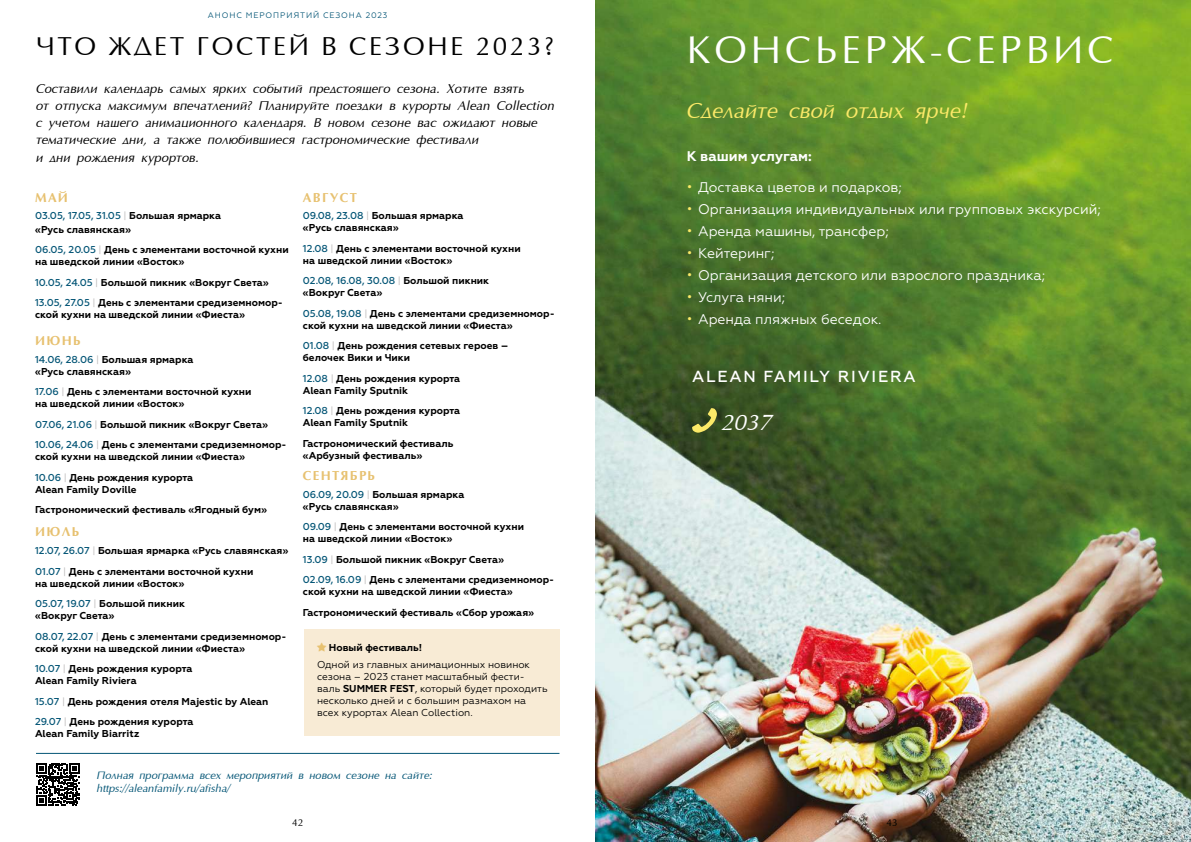
<style>
.page{position:relative;width:1191px;height:842px;background:#fff}
.page>*{position:absolute;margin:0;border:0;box-sizing:border-box;transform-origin:0 0}
.t1{font:39px "Optima";letter-spacing:.1em;color:#fff}
.t2{font:26px "Optima";letter-spacing:.1em;color:#000}
.t3{font:italic 23px "AG Optima";color:#fff}
.t4{font:italic 22px "AG Optima";color:#fbe968}
.t5{font:500 16px "Geometria";letter-spacing:.11em;color:#fff}
.t6{font:14px "Geometria";color:#fff}
.t7{font:700 14px "Geometria";color:#fff}
.t8{font:italic 13px/17.3px "AG Optima";color:#000}
.t9{font:700 13px "AG Optima";letter-spacing:.1em;color:#e7c170}
.t10{font:italic 11px/13.2px "AG Optima";color:#045576}
.t11{font:700 10px/12px "Geometria";color:#000}
.t12{font:10px/12px "Geometria";color:#000}
.t13{font:10px "Optima";color:#000}
.t14{font:8px "Geometria";letter-spacing:.11em;color:#045576}
.s1{font-weight:500;color:#045576}
.s2{font-weight:400;color:#b3b2b2}
.s3{font-weight:700}
.s4{color:#fbe968}
</style>
<div class="page">
<div style="left:304px;top:629px;width:255px;height:107px;background:#f8ebd5"></div>
<img style="left:595px;top:0;width:596px;height:842px">
<svg style="left:692px;top:408px;width:25px;height:25px"></svg>
<svg style="left:36px;top:763px;width:43px;height:43px"></svg>
<hr style="left:36px;top:753px;width:523px;height:1px;background:#045576">
<p class="t14" style="left:208px;top:11px;width:181px">АНОНС МЕРОПРИЯТИЙ СЕЗОНА 2023</p>
<h2 class="t2" style="left:36px;top:33px;width:519px">ЧТО ЖДЕТ ГОСТЕЙ В СЕЗОНЕ 2023?</h2>
<p class="t8" style="left:36px;top:81px;width:520px">Составили календарь самых ярких событий предстоящего сезона. Хотите взять<br>от отпуска максимум впечатлений? Планируйте поездки в курорты Alean Collection с учетом нашего анимационного календаря. В новом сезоне вас ожидают новые тематические дни, а также полюбившиеся гастрономические фестивали<br>и дни рождения курортов.</p>
<h3 class="t9" style="left:35px;top:190px;width:34px">МАЙ</h3>
<p class="t11" style="left:35px;top:209px;width:187px;line-height:13.2px"><span class="s1">03.05, 17.05, 31.05</span> <span class="s2">|</span> Большая ярмарка «Русь славянская»</p>
<p class="t11" style="left:35px;top:244px;width:255px"><span class="s1">06.05, 20.05</span> <span class="s2">|</span> День с элементами восточной кухни на шведской линии «Восток»</p>
<p class="t11" style="left:35px;top:272px;width:249px;line-height:20.5px"><span class="s1">10.05, 24.05</span> <span class="s2">|</span> Большой пикник «Вокруг Света»<br><span class="s1">13.05, 27.05</span> <span class="s2">|</span> День с элементами средиземномор-</p>
<p class="t11" style="left:35px;top:309px;width:211px">ской кухни на шведской линии «Фиеста»</p>
<h3 class="t9" style="left:35px;top:334px;width:47px">ИЮНЬ</h3>
<p class="t11" style="left:35px;top:353px;width:160px"><span class="s1">14.06, 28.06</span> <span class="s2">|</span> Большая ярмарка «Русь славянская»</p>
<p class="t11" style="left:35px;top:386px;width:218px"><span class="s1">17.06</span> <span class="s2">|</span> День с элементами восточной кухни на шведской линии «Восток»</p>
<p class="t11" style="left:35px;top:414px;width:253px;line-height:20.5px"><span class="s1">07.06, 21.06</span> <span class="s2">|</span> Большой пикник «Вокруг Света»<br><span class="s1">10.06, 24.06</span> <span class="s2">|</span> День с элементами средиземномор-</p>
<p class="t11" style="left:35px;top:447px;width:211px;line-height:20.5px">ской кухни на шведской линии «Фиеста»<br><span class="s1">10.06</span> <span class="s2">|</span> День рождения курорта</p>
<p class="t11" style="left:35px;top:479px;width:233px;line-height:20.5px">Alean Family Doville<br>Гастрономический фестиваль «Ягодный бум»</p>
<h3 class="t9" style="left:35px;top:525px;width:45px">ИЮЛЬ</h3>
<p class="t11" style="left:35px;top:540px;width:255px;line-height:20.5px"><span class="s1">12.07, 26.07</span> <span class="s2">|</span> Большая ярмарка «Русь славянская»<br><span class="s1">01.07</span> <span class="s2">|</span> День с элементами восточной кухни</p>
<p class="t11" style="left:35px;top:573px;width:151px;line-height:20.5px">на шведской линии «Восток»<br><span class="s1">05.07, 19.07</span> <span class="s2">|</span> Большой пикник</p>
<p class="t11" style="left:35px;top:605px;width:253px;line-height:20.5px">«Вокруг Света»<br><span class="s1">08.07, 22.07</span> <span class="s2">|</span> День с элементами средиземномор-</p>
<p class="t11" style="left:35px;top:638px;width:211px;line-height:20.5px">ской кухни на шведской линии «Фиеста»<br><span class="s1">10.07</span> <span class="s2">|</span> День рождения курорта</p>
<p class="t11" style="left:35px;top:670px;width:235px;line-height:20.5px">Alean Family Riviera<br><span class="s1">15.07</span> <span class="s2">|</span> День рождения отеля Majestic by Alean<br><span class="s1">29.07</span> <span class="s2">|</span> День рождения курорта</p>
<p class="t11" style="left:35px;top:728px;width:106px">Alean Family Biarritz</p>
<h3 class="t9" style="left:303px;top:190px;width:56px">АВГУСТ</h3>
<p class="t11" style="left:303px;top:210px;width:162px"><span class="s1">09.08, 23.08</span> <span class="s2">|</span> Большая ярмарка «Русь славянская»</p>
<p class="t11" style="left:303px;top:243px;width:219px"><span class="s1">12.08</span> <span class="s2">|</span> День с элементами восточной кухни на шведской линии «Восток»</p>
<p class="t11" style="left:303px;top:275px;width:188px"><span class="s1">02.08, 16.08, 30.08</span> <span class="s2">|</span> Большой пикник «Вокруг Света»</p>
<p class="t11" style="left:303px;top:308px;width:253px"><span class="s1">05.08, 19.08</span> <span class="s2">|</span> День с элементами средиземномор&shy;ской кухни на шведской линии «Фиеста»</p>
<p class="t11" style="left:303px;top:340px;width:207px"><span class="s1">01.08</span> <span class="s2">|</span> День рождения сетевых героев – белочек Вики и Чики</p>
<p class="t11" style="left:303px;top:373px;width:159px"><span class="s1">12.08</span> <span class="s2">|</span> День рождения курорта<br>Alean Family Sputnik</p>
<p class="t11" style="left:303px;top:405px;width:159px"><span class="s1">12.08</span> <span class="s2">|</span> День рождения курорта<br>Alean Family Sputnik</p>
<p class="t11" style="left:303px;top:438px;width:152px">Гастрономический фестиваль «Арбузный фестиваль»</p>
<h3 class="t9" style="left:303px;top:469px;width:73px">СЕНТЯБРЬ</h3>
<p class="t11" style="left:303px;top:489px;width:163px"><span class="s1">06.09, 20.09</span> <span class="s2">|</span> Большая ярмарка «Русь славянская»</p>
<p class="t11" style="left:303px;top:521px;width:223px"><span class="s1">09.09</span> <span class="s2">|</span> День с элементами восточной кухни на шведской линии «Восток»</p>
<p class="t11" style="left:303px;top:549px;width:253px;line-height:20.5px"><span class="s1">13.09</span> <span class="s2">|</span> Большой пикник «Вокруг Света»<br><span class="s1">02.09, 16.09</span> <span class="s2">|</span> День с элементами средиземномор-</p>
<p class="t11" style="left:303px;top:582px;width:233px;line-height:20.5px">ской кухни на шведской линии «Фиеста»<br>Гастрономический фестиваль «Сбор урожая»</p>
<p class="t11" style="left:329px;top:641px;width:95px">Новый фестиваль!</p>
<p class="t12" style="left:317px;top:659px;width:232px">Одной из главных анимационных новинок сезона – 2023 станет масштабный фести&shy;валь <span class="s3">SUMMER FEST</span>, который будет проходить несколько дней и с большим размахом на всех курортах Alean Collection.</p>
<h1 class="t1" style="left:687px;top:30px;width:428px">КОНСЬЕРЖ-СЕРВИС</h1>
<h3 class="t4" style="left:687px;top:100px;width:283px">Сделайте свой отдых ярче!</h3>
<h3 class="t7" style="left:687px;top:148px;width:126px">К вашим услугам:</h3>
<h3 class="t6" style="left:687px;top:179px;width:217px"><span class="s4">•</span> Доставка цветов и подарков;</h3>
<h3 class="t6" style="left:687px;top:201px;width:415px"><span class="s4">•</span> Организация индивидуальных или групповых экскурсий;</h3>
<h3 class="t6" style="left:687px;top:223px;width:203px"><span class="s4">•</span> Аренда машины, трансфер;</h3>
<h3 class="t6" style="left:687px;top:245px;width:89px"><span class="s4">•</span> Кейтеринг;</h3>
<h3 class="t6" style="left:687px;top:267px;width:360px"><span class="s4">•</span> Организация детского или взрослого праздника;</h3>
<h3 class="t6" style="left:687px;top:289px;width:100px"><span class="s4">•</span> Услуга няни;</h3>
<h3 class="t6" style="left:687px;top:311px;width:196px"><span class="s4">•</span> Аренда пляжных беседок.</h3>
<h3 class="t5" style="left:692px;top:367px;width:225px">ALEAN FAMILY RIVIERA</h3>
<h3 class="t3" style="left:721px;top:410px;width:53px">2037</h3>
<p class="t10" style="left:97px;top:769px;width:337px">Полная программа всех мероприятий в новом сезоне на сайте: https://aleanfamily.ru/afisha/</p>
<p class="t13" style="left:292px;top:817px;width:13px">42</p>
<p class="t13" style="left:886px;top:817px;width:13px">43</p>
</div>
